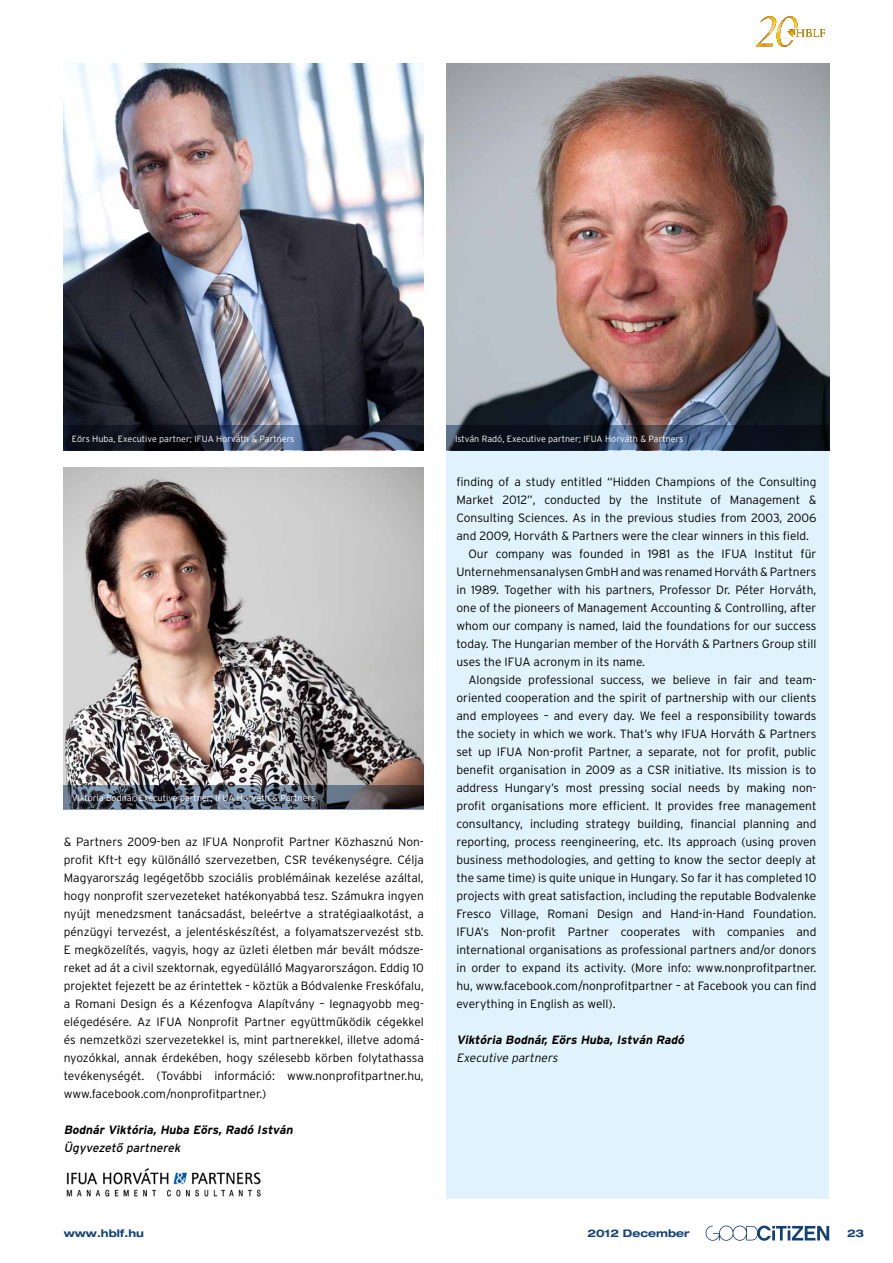
<style>
.page{position:relative;width:893px;height:1263px;background:#fff}
.page>*{position:absolute;margin:0;border:0;box-sizing:border-box;transform-origin:0 0}
.t1{font:300 12px/18px "Interstate H";color:#000;text-align:justify}
.t2{font:italic 700 12px "Interstate H";color:#000}
.t3{font:italic 12px "Interstate H";color:#000}
.t4{font:italic 300 12px "Interstate H";color:#000}
.t5{font:10.5px "Helvetica Ext H Bold";color:#124176}
.t6{font:300 9px "Interstate H";color:#fff}
</style>
<div class="page">
<svg style="left:706px;top:1225px;width:123px;height:16px"></svg>
<div style="left:446px;top:64px;width:383px;height:1135px;background:#e0f2fb"></div>
<img style="left:63px;top:64px;width:361px;height:362px">
<img style="left:63px;top:467px;width:361px;height:318px">
<img style="left:446px;top:64px;width:383px;height:362px">
<img style="left:66px;top:1168px;width:195px;height:29px">
<svg style="left:446px;top:426px;width:383px;height:24px;background:#202b3c"></svg>
<svg style="left:63px;top:426px;width:361px;height:24px;background:#282e3e"></svg>
<svg style="left:63px;top:785px;width:361px;height:25px;background:#4f5764"></svg>
<svg style="left:756px;top:16px;width:69px;height:31px"></svg>
<p class="t6" style="left:72px;top:433px;width:224px">Eörs Huba, Executive partner; IFUA Horváth &amp; Partners</p>
<p class="t6" style="left:455px;top:433px;width:230px">István Radó, Executive partner; IFUA Horváth &amp; Partners</p>
<p class="t6" style="left:72px;top:793px;width:245px">Viktória Bodnár, Executive partner; IFUA Horváth &amp; Partners</p>
<p class="t1" style="left:64px;top:833px;width:362px">&amp; Partners 2009-ben az IFUA Nonprofit Partner Közhasznú Non&shy;profit Kft-t egy különálló szervezetben, CSR tevékenységre. Célja Magyarország legégetôbb szociális problémáinak kezelése azáltal, hogy nonprofit szervezeteket hatékonyabbá tesz. Számukra ingyen nyújt menedzsment tanácsadást, beleértve a stratégiaalkotást, a pénzügyi tervezést, a jelentéskészítést, a folyamatszervezést stb.<br>E megközelítés, vagyis, hogy az üzleti életben már bevált módsze&shy;reket ad át a civil szektornak, egyedülálló Magyarországon. Eddig 10 projektet fejezett be az érintettek – köztük a Bódvalenke Freskófalu, a Romani Design és a Kézenfogva Alapítvány – legnagyobb meg&shy;elégedésére. Az IFUA Nonprofit Partner együttmûködik cégekkel és nemzetközi szervezetekkel is, mint partnerekkel, illetve adomá&shy;nyozókkal, annak érdekében, hogy szélesebb körben folytathassa tevékenységét. (További információ: www.nonprofitpartner.hu, www.facebook.com/nonprofitpartner.)</p>
<p class="t2" style="left:64px;top:1123px;width:233px">Bodnár Viktória, Huba Eörs, Radó István</p>
<p class="t3" style="left:64px;top:1141px;width:121px">Ügyvezetô partnerek</p>
<p class="t1" style="left:456px;top:473px;width:362px">finding of a study entitled “Hidden Champions of the Consulting</p>
<p class="t1" style="left:456px;top:491px;width:361px">Market 2012”, conducted by the Institute of Management &amp;</p>
<p class="t1" style="left:456px;top:509px;width:361px">Consulting Sciences. As in the previous studies from 2003, 2006</p>
<p class="t1" style="left:456px;top:527px;width:354px">and 2009, Horváth &amp; Partners were the clear winners in this field.</p>
<p class="t1" style="left:468px;top:545px;width:349px">Our company was founded in 1981 as the IFUA Institut für</p>
<p class="t1" style="left:456px;top:563px;width:361px">Unternehmensanalysen GmbH and was renamed Horváth &amp; Partners</p>
<p class="t1" style="left:456px;top:581px;width:361px">in 1989. Together with his partners, Professor Dr. Péter Horváth,</p>
<p class="t1" style="left:456px;top:599px;width:361px">one of the pioneers of Management Accounting &amp; Controlling, after</p>
<p class="t1" style="left:456px;top:617px;width:362px">whom our company is named, laid the foundations for our success</p>
<p class="t1" style="left:456px;top:635px;width:361px">today. The Hungarian member of the Horváth &amp; Partners Group still</p>
<p class="t1" style="left:456px;top:653px;width:190px">uses the IFUA acronym in its name.</p>
<p class="t1" style="left:468px;top:671px;width:349px">Alongside professional success, we believe in fair and team-</p>
<p class="t1" style="left:456px;top:689px;width:361px">oriented cooperation and the spirit of partnership with our clients</p>
<p class="t1" style="left:456px;top:707px;width:361px">and employees – and every day. We feel a responsibility towards</p>
<p class="t1" style="left:456px;top:725px;width:362px">the society in which we work. That’s why IFUA Horváth &amp; Partners</p>
<p class="t1" style="left:456px;top:743px;width:362px">set up IFUA Non-profit Partner, a separate, not for profit, public</p>
<p class="t1" style="left:456px;top:761px;width:361px">benefit organisation in 2009 as a CSR initiative. Its mission is to</p>
<p class="t1" style="left:456px;top:779px;width:362px">address Hungary’s most pressing social needs by making non-</p>
<p class="t1" style="left:456px;top:797px;width:362px">profit organisations more efficient. It provides free management</p>
<p class="t1" style="left:456px;top:815px;width:361px">consultancy, including strategy building, financial planning and</p>
<p class="t1" style="left:456px;top:833px;width:361px">reporting, process reengineering, etc. Its approach (using proven</p>
<p class="t1" style="left:456px;top:851px;width:362px">business methodologies, and getting to know the sector deeply at</p>
<p class="t1" style="left:456px;top:869px;width:361px">the same time) is quite unique in Hungary. So far it has completed 10</p>
<p class="t1" style="left:456px;top:887px;width:362px">projects with great satisfaction, including the reputable Bodvalenke</p>
<p class="t1" style="left:456px;top:905px;width:362px">Fresco Village, Romani Design and Hand-in-Hand Foundation.</p>
<p class="t1" style="left:456px;top:923px;width:362px">IFUA’s Non-profit Partner cooperates with companies and</p>
<p class="t1" style="left:456px;top:941px;width:362px">international organisations as professional partners and/or donors</p>
<p class="t1" style="left:456px;top:959px;width:362px">in order to expand its activity. (More info: www.nonprofitpartner.</p>
<p class="t1" style="left:456px;top:977px;width:362px">hu, www.facebook.com/nonprofitpartner – at Facebook you can find</p>
<p class="t1" style="left:456px;top:995px;width:161px">everything in English as well).</p>
<p class="t2" style="left:456px;top:1033px;width:232px">Viktória Bodnár, Eörs Huba, István Radó</p>
<p class="t4" style="left:456px;top:1051px;width:105px">Executive partners</p>
<p class="t5" style="left:64px;top:1226px;width:82px">www.hblf.hu</p>
<p class="t5" style="left:587px;top:1226px;width:104px">2012 December</p>
<p class="t5" style="left:847px;top:1226px;width:19px">23</p>
</div>
